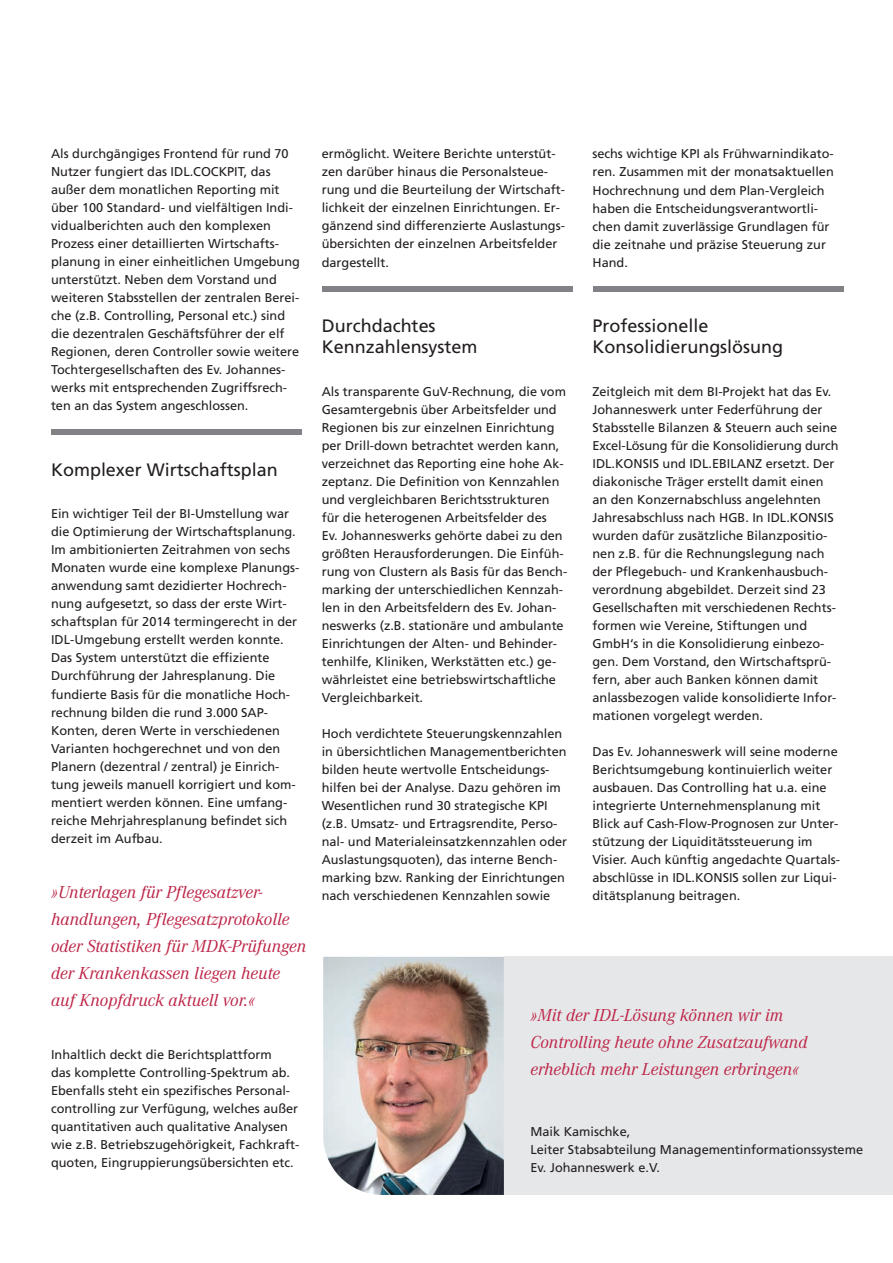
<style>
.page{position:relative;width:893px;height:1263px;background:#fff}
.page>*{position:absolute;margin:0;border:0;box-sizing:border-box;transform-origin:0 0}
.t1{font:italic 18px/27px "Corporate A";color:#bd2648}
.t2{font:18px/21.8px "Frutiger";color:#231f20}
.t3{font:12.75px/18px "Frutiger";color:#231f20}
</style>
<div class="page">
<div style="left:322px;top:286px;width:251px;height:6px;background:#808285"></div>
<div style="left:51px;top:429px;width:251px;height:6px;background:#808285"></div>
<div style="left:593px;top:286px;width:250px;height:6px;background:#808285"></div>
<img style="left:323px;top:957px;width:181px;height:238px">
<div style="left:504px;top:957px;width:389px;height:238px;background:#e6e7e9"></div>
<p class="t3" style="left:51px;top:146px;width:250px">Als durchgängiges Frontend für rund 70<br>Nutzer fungiert das IDL.COCKPIT, das außer dem monatlichen Reporting mit über 100 Standard- und vielfältigen Indi&shy;vidualberichten auch den komplexen Prozess einer detaillierten Wirtschafts&shy;planung in einer einheitlichen Umgebung unterstützt. Neben dem Vorstand und weiteren Stabsstellen der zentralen Berei&shy;che (z.B. Controlling, Personal etc.) sind die dezentralen Geschäftsführer der elf Regionen, deren Controller sowie weitere Tochtergesellschaften des Ev. Johannes&shy;werks mit entsprechenden Zugriffsrech&shy;ten an das System angeschlossen.</p>
<h1 class="t2" style="left:51px;top:460px;width:228px">Komplexer Wirtschaftsplan</h1>
<p class="t3" style="left:51px;top:506px;width:250px">Ein wichtiger Teil der BI-Umstellung war die Optimierung der Wirtschaftsplanung.<br>Im ambitionierten Zeitrahmen von sechs Monaten wurde eine komplexe Planungs&shy;anwendung samt dezidierter Hochrech&shy;nung aufgesetzt, so dass der erste Wirt&shy;schaftsplan für 2014 termingerecht in der IDL-Umgebung erstellt werden konnte.<br>Das System unterstützt die effiziente Durchführung der Jahresplanung. Die fundierte Basis für die monatliche Hoch&shy;rechnung bilden die rund 3.000 SAP-Konten, deren Werte in verschiedenen Varianten hochgerechnet und von den Planern (dezentral / zentral) je Einrich&shy;tung jeweils manuell korrigiert und kom&shy;mentiert werden können. Eine umfang&shy;reiche Mehrjahresplanung befindet sich derzeit im Aufbau.</p>
<h1 class="t1" style="left:51px;top:878px;width:257px">»Unterlagen für Pflegesatzver&shy;handlungen, Pflegesatzprotokolle oder Statistiken für MDK-Prüfungen der Krankenkassen liegen heute auf Knopfdruck aktuell vor.«</h1>
<p class="t3" style="left:51px;top:1046px;width:250px">Inhaltlich deckt die Berichtsplattform<br>das komplette Controlling-Spektrum ab.<br>Ebenfalls steht ein spezifisches Personal&shy;controlling zur Verfügung, welches außer quantitativen auch qualitative Analysen wie z.B. Betriebszugehörigkeit, Fachkraft&shy;quoten, Eingruppierungsübersichten etc.</p>
<p class="t3" style="left:322px;top:146px;width:245px">ermöglicht. Weitere Berichte unterstüt&shy;zen darüber hinaus die Personalsteue&shy;rung und die Beurteilung der Wirtschaft&shy;lichkeit der einzelnen Einrichtungen. Er&shy;gänzend sind differenzierte Auslastungs&shy;übersichten der einzelnen Arbeitsfelder dargestellt.</p>
<h1 class="t2" style="left:322px;top:316px;width:157px">Durchdachtes<br>Kennzahlensystem</h1>
<p class="t3" style="left:322px;top:384px;width:247px">Als transparente GuV-Rechnung, die vom Gesamtergebnis über Arbeitsfelder und Regionen bis zur einzelnen Einrichtung per Drill-down betrachtet werden kann, verzeichnet das Reporting eine hohe Ak&shy;zeptanz. Die Definition von Kennzahlen und vergleichbaren Berichtsstrukturen für die heterogenen Arbeitsfelder des<br>Ev. Johanneswerks gehörte dabei zu den größten Herausforderungen. Die Einfüh&shy;rung von Clustern als Basis für das Bench&shy;marking der unterschiedlichen Kennzah&shy;len in den Arbeitsfeldern des Ev. Johan&shy;neswerks (z.B. stationäre und ambulante Einrichtungen der Alten- und Behinder&shy;tenhilfe, Kliniken, Werkstätten etc.) ge&shy;währleistet eine betriebswirtschaftliche Vergleichbarkeit.</p>
<p class="t3" style="left:322px;top:726px;width:247px">Hoch verdichtete Steuerungskennzahlen in übersichtlichen Managementberichten bilden heute wertvolle Entscheidungs&shy;hilfen bei der Analyse. Dazu gehören im Wesentlichen rund 30 strategische KPI (z.B. Umsatz- und Ertragsrendite, Perso&shy;nal- und Materialeinsatzkennzahlen oder Auslastungsquoten), das interne Bench&shy;marking bzw. Ranking der Einrichtungen nach verschiedenen Kennzahlen sowie</p>
<p class="t3" style="left:592px;top:146px;width:243px">sechs wichtige KPI als Frühwarnindikato&shy;ren. Zusammen mit der monatsaktuellen Hochrechnung und dem Plan-Vergleich haben die Entscheidungsverantwortli&shy;chen damit zuverlässige Grundlagen für die zeitnahe und präzise Steuerung zur Hand.</p>
<h1 class="t2" style="left:592px;top:316px;width:192px">Professionelle<br>Konsolidierungslösung</h1>
<p class="t3" style="left:592px;top:384px;width:248px">Zeitgleich mit dem BI-Projekt hat das Ev.<br>Johanneswerk unter Federführung der Stabsstelle Bilanzen &amp; Steuern auch seine Excel-Lösung für die Konsolidierung durch IDL.KONSIS und IDL.EBILANZ ersetzt. Der diakonische Träger erstellt damit einen an den Konzernabschluss angelehnten Jahresabschluss nach HGB. In IDL.KONSIS wurden dafür zusätzliche Bilanzpositio&shy;nen z.B. für die Rechnungslegung nach der Pflegebuch- und Krankenhausbuch&shy;verordnung abgebildet. Derzeit sind 23<br>Gesellschaften mit verschiedenen Rechts&shy;formen wie Vereine, Stiftungen und GmbH‘s in die Konsolidierung einbezo&shy;gen. Dem Vorstand, den Wirtschaftsprü&shy;fern, aber auch Banken können damit anlassbezogen valide konsolidierte Infor&shy;mationen vorgelegt werden.</p>
<p class="t3" style="left:592px;top:744px;width:249px">Das Ev. Johanneswerk will seine moderne Berichtsumgebung kontinuierlich weiter ausbauen. Das Controlling hat u.a. eine integrierte Unternehmensplanung mit Blick auf Cash-Flow-Prognosen zur Unter&shy;stützung der Liquiditätssteuerung im Visier. Auch künftig angedachte Quartals&shy;abschlüsse in IDL.KONSIS sollen zur Liqui&shy;ditätsplanung beitragen.</p>
<h1 class="t1" style="left:530px;top:1001px;width:279px">»Mit der IDL-Lösung können wir im<br>Controlling heute ohne Zusatzaufwand erheblich mehr Leistungen erbringen«</h1>
<p class="t3" style="left:530px;top:1124px;width:334px">Maik Kamischke,<br>Leiter Stabsabteilung Managementinformationssysteme<br>Ev. Johanneswerk e.V.</p>
</div>
